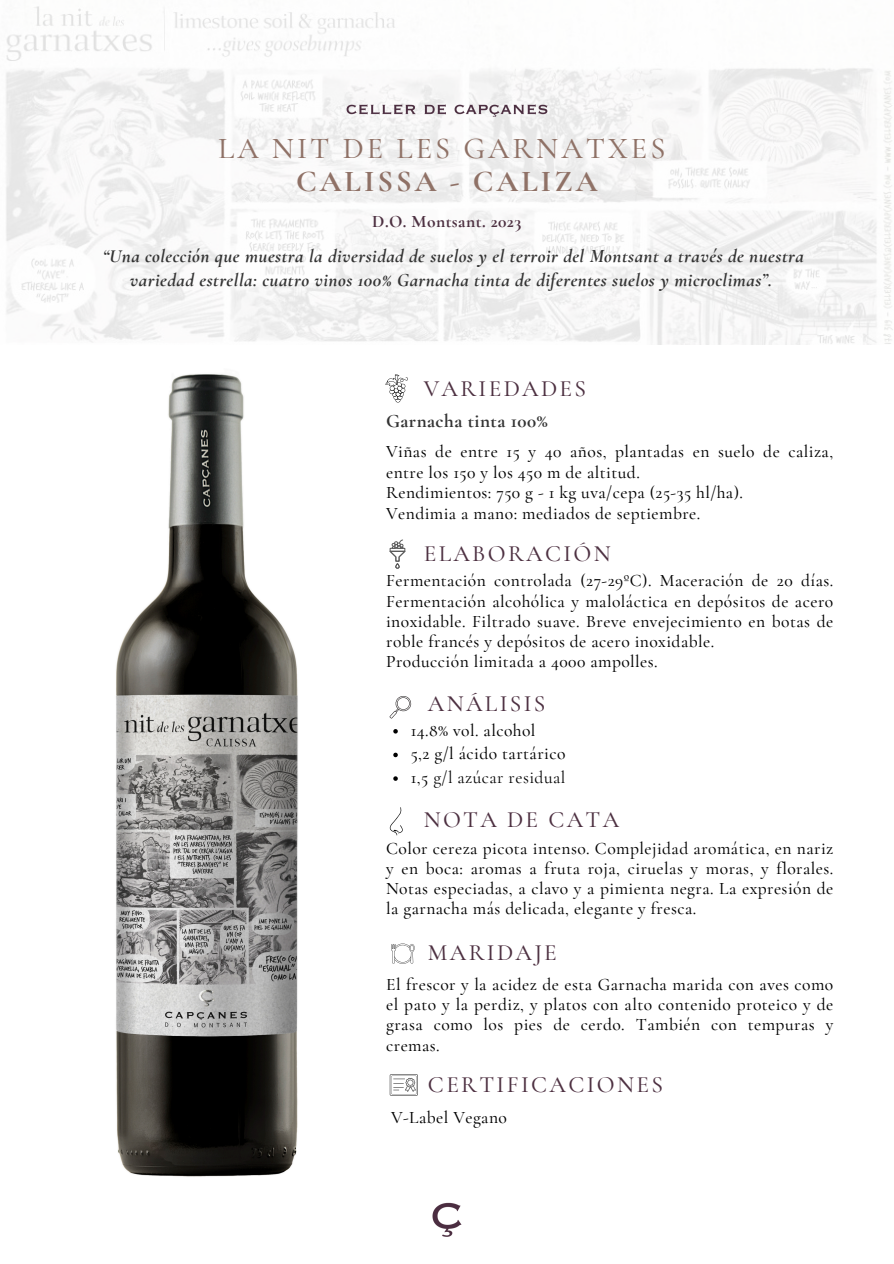
<style>
.page{position:relative;width:894px;height:1264px;background:#fff}
.page>*{position:absolute;margin:0;border:0;box-sizing:border-box;transform-origin:0 0}
.t1{font:500 30.3px/33.8px "Cormorant Garamond";letter-spacing:.1em;color:#8f7166;text-align:center}
.t2{font:500 23.4px "Cormorant Garamond";letter-spacing:.1em;color:#4d3041}
.t3{font:italic 700 19.05px/23.7px "Cormorant Garamond";letter-spacing:.025em;color:#333;text-align:center}
.t4{font:700 19.05px "Cormorant Garamond";letter-spacing:.025em;color:#333}
.t5{font:500 17.55px/20.2px "Cormorant Garamond";letter-spacing:.025em;color:#000}
.t6{font:17.55px "Cormorant Garamond";letter-spacing:.025em;color:#000}
.t7{font:700 17.55px "Cormorant Garamond";letter-spacing:.025em;color:#4d3041}
.s1{font-weight:700}
.s2{font-weight:500}
</style>
<div class="page">
<img style="left:116px;top:374px;width:299px;height:803px">
<img style="left:6px;top:6px;width:887px;height:339px">
<img style="left:338px;top:98px;width:217px;height:26px">
<svg style="left:385px;top:374px;width:23px;height:28px"></svg>
<svg style="left:389px;top:539px;width:16px;height:29px"></svg>
<svg style="left:389px;top:696px;width:23px;height:22px"></svg>
<svg style="left:389px;top:807px;width:14px;height:28px"></svg>
<svg style="left:391px;top:943px;width:23px;height:20px"></svg>
<img style="left:432px;top:1202px;width:30px;height:35px">
<svg style="left:393px;top:729px;width:4px;height:4px"></svg>
<svg style="left:393px;top:752px;width:4px;height:5px"></svg>
<svg style="left:393px;top:776px;width:4px;height:4px"></svg>
<svg style="left:389px;top:1074px;width:28px;height:21px"></svg>
<h3 class="t1" style="left:218px;top:131px;width:448px">LA NIT DE LES GARNATXES<br><span class="s1">CALISSA - CALIZA</span></h3>
<p class="t7" style="left:372px;top:210px;width:150px">D.O. Montsant. 2023</p>
<h3 class="t3" style="left:103px;top:244px;width:702px">“Una colección que muestra la diversidad de suelos y el terroir del Montsant a través de nuestra variedad estrella: cuatro vinos 100% Garnacha tinta de diferentes suelos y microclimas”.</h3>
<p class="t2" style="left:423px;top:374px;width:164px">VARIEDADES</p>
<p class="t4" style="left:386px;top:410px;width:163px">Garnacha tinta 100%</p>
<p class="t5" style="left:386px;top:441px;width:448px">Viñas de entre 15 y 40 años, plantadas en suelo de caliza, entre los 150 y los 450 m de altitud.<br>Rendimientos: 750 g - 1 kg uva/cepa (25-35 hl/ha).<br>Vendimia a mano: mediados de septiembre.</p>
<p class="t2" style="left:423px;top:539px;width:188px">ELABORACIÓN</p>
<p class="t5" style="left:386px;top:570px;width:448px">Fermentación controlada (27-29ºC). Maceración de 20 días.<br>Fermentación alcohólica y maloláctica en depósitos de acero inoxidable. Filtrado suave. Breve envejecimiento en botas de roble francés y depósitos de acero inoxidable.<br>Producción limitada a 4000 ampolles.</p>
<p class="t2" style="left:428px;top:689px;width:119px">ANÁLISIS</p>
<h2 class="t5" style="left:410px;top:720px;width:126px">14.8% vol. alcohol</h2>
<h3 class="t5" style="left:410px;top:743px;width:156px">5,2 g/l ácido tartárico</h3>
<h3 class="t6" style="left:410px;top:766px;width:156px"><span class="s2">1,5</span> g/l azúcar residual</h3>
<h2 class="t2" style="left:423px;top:805px;width:197px">NOTA DE CATA</h2>
<h3 class="t5" style="left:386px;top:837px;width:448px;text-align:justify">Color cereza picota intenso. Complejidad aromática, en nariz y en boca: aromas a fruta roja, ciruelas y moras, y florales.<br>Notas especiadas, a clavo y a pimienta negra. La expresión de la garnacha más delicada, elegante y fresca.</h3>
<h2 class="t2" style="left:428px;top:938px;width:130px">MARIDAJE</h2>
<p class="t5" style="left:386px;top:974px;width:448px;text-align:justify">El frescor y la acidez de esta Garnacha marida con aves como el pato y la perdiz, y platos con alto contenido proteico y de grasa como los pies de cerdo. También con tempuras y cremas.</p>
<p class="t2" style="left:428px;top:1070px;width:236px">CERTIFICACIONES</p>
<h2 class="t5" style="left:391px;top:1107px;width:117px">V-Label Vegano</h2>
</div>
